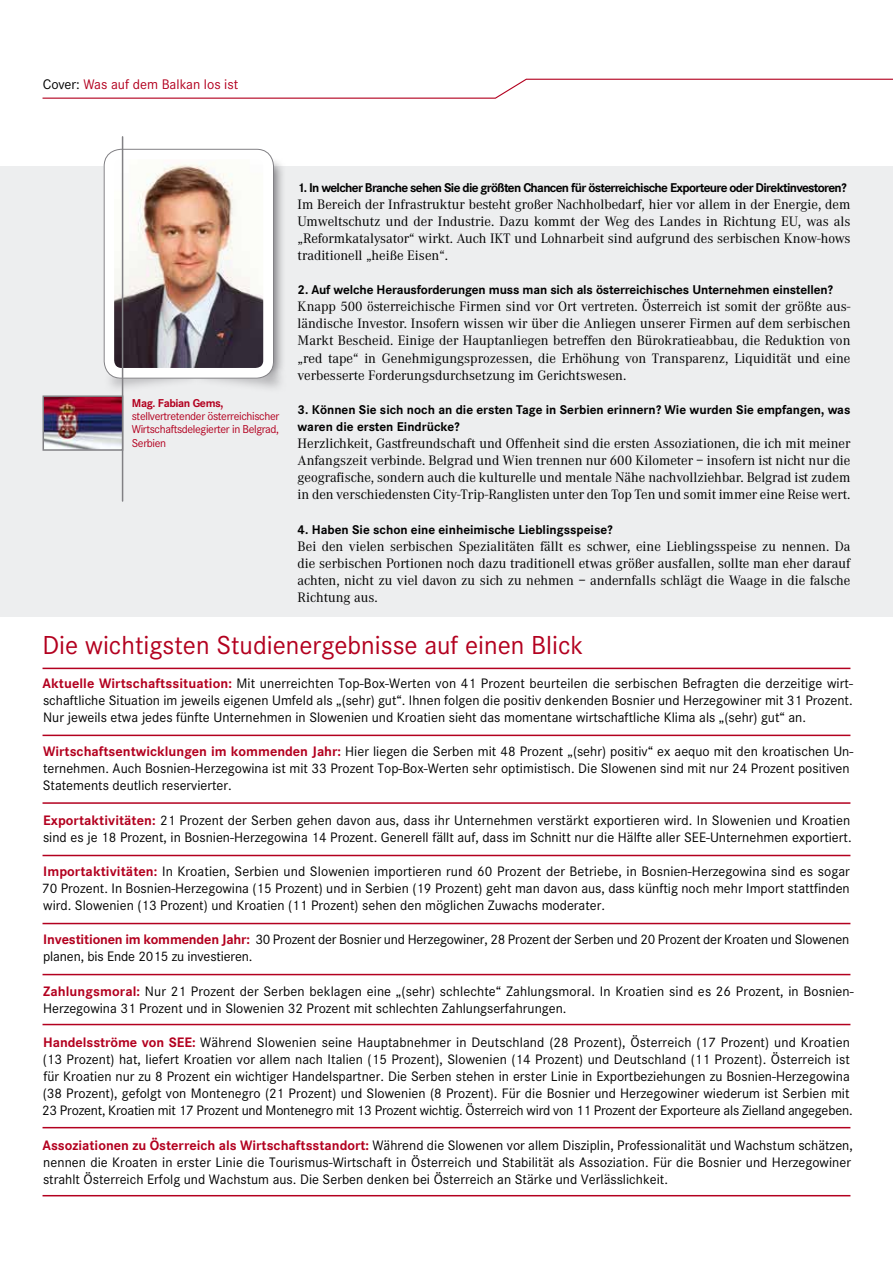
<style>
.page{position:relative;width:893px;height:1263px;background:#fff}
.page>*{position:absolute;margin:0;border:0;box-sizing:border-box;transform-origin:0 0}
.t1{font:27px "Corporate S";color:#b3001f}
.t2{font:14.4px "Corporate S";color:#b3001f}
.t3{font:14.25px/17.1px "Corporate S";color:#000}
.t4{font:14.25px/17.1px "Corporate A";color:#000;text-align:justify}
.t5{font:700 13.2px/17.1px "Corporate S";letter-spacing:-.01em;color:#000}
.t6{font:700 13.2px "Corporate S";letter-spacing:-.05em;color:#000}
.t7{font:11.85px/13.5px "Corporate S";letter-spacing:-.03em;color:#b3001f;text-align:justify}
.t8{font:700 11.85px "Corporate S";letter-spacing:-.03em;color:#b3001f}
.s1{color:#000}
.s2{font-weight:700;color:#b3001f}
</style>
<div class="page">
<div style="left:0;top:166px;width:893px;height:451px;background:#edeeef"></div>
<svg style="left:274px;top:161px;width:9px;height:195px"></svg>
<svg style="left:42px;top:78px;width:851px;height:21px"></svg>
<div style="left:191px;top:356px;width:95px;height:38px;background:#818084;opacity:.55"></div>
<div style="left:104px;top:356px;width:100px;height:38px;background:#818084;opacity:.55"></div>
<svg style="left:103px;top:355px;width:4px;height:19px"></svg>
<img style="left:115px;top:160px;width:148px;height:207px">
<div style="left:104px;top:149px;width:170px;height:229px;border:10px solid #fff;border-radius:13px"></div>
<div style="left:104px;top:149px;width:170px;height:230px;border:1px solid #818084;border-radius:17px"></div>
<hr style="left:122px;top:137px;width:1px;height:364px;background:#818084">
<hr style="left:43px;top:1195px;width:807px;height:1px;background:#b3001f">
<hr style="left:43px;top:735px;width:807px;height:1px;background:#b3001f">
<hr style="left:43px;top:668px;width:807px;height:1px;background:#b3001f">
<hr style="left:43px;top:802px;width:807px;height:2px;background:#b3001f">
<hr style="left:43px;top:855px;width:807px;height:1px;background:#b3001f">
<hr style="left:43px;top:923px;width:807px;height:1px;background:#b3001f">
<hr style="left:43px;top:974px;width:807px;height:1px;background:#b3001f">
<hr style="left:43px;top:1024px;width:807px;height:1px;background:#b3001f">
<hr style="left:43px;top:1127px;width:807px;height:1px;background:#b3001f">
<img style="left:46px;top:398px;width:74px;height:50px">
<div style="left:43px;top:395px;width:80px;height:56px;border:2px solid #818084"></div>
<p class="t2" style="left:43px;top:77px;width:197px"><span class="s1">Cover:</span> Was auf dem Balkan los ist</p>
<p class="t8" style="left:132px;top:396px;width:93px">Mag. Fabian Gems,</p>
<p class="t7" style="left:132px;top:409px;width:149px">stellvertretender österreichischer Wirtschaftsdelegierter in Belgrad, Serbien</p>
<p class="t6" style="left:298px;top:180px;width:550px">1. In welcher Branche sehen Sie die größten Chancen für österreichische Exporteure oder Direktinvestoren?</p>
<p class="t4" style="left:298px;top:196px;width:554px">Im Bereich der Infrastruktur besteht großer Nachholbedarf, hier vor allem in der Energie, dem Umweltschutz und der Industrie. Dazu kommt der Weg des Landes in Richtung EU, was als „Reformkatalysator“ wirkt. Auch IKT und Lohnarbeit sind aufgrund des serbischen Know-hows traditionell „heiße Eisen“.</p>
<p class="t5" style="left:298px;top:281px;width:537px">2. Auf welche Herausforderungen muss man sich als österreichisches Unternehmen einstellen?</p>
<p class="t4" style="left:298px;top:298px;width:554px">Knapp 500 österreichische Firmen sind vor Ort vertreten. Österreich ist somit der größte aus&shy;ländische Investor. Insofern wissen wir über die Anliegen unserer Firmen auf dem serbischen Markt Bescheid. Einige der Hauptanliegen betreffen den Bürokratieabbau, die Reduktion von „red tape“ in Genehmigungsprozessen, die Erhöhung von Transparenz, Liquidität und eine verbesserte Forderungsdurchsetzung im Gerichtswesen.</p>
<p class="t5" style="left:298px;top:401px;width:554px">3. Können Sie sich noch an die ersten Tage in Serbien erinnern? Wie wurden Sie empfangen, was waren die ersten Eindrücke?</p>
<p class="t4" style="left:298px;top:435px;width:554px">Herzlichkeit, Gastfreundschaft und Offenheit sind die ersten Assoziationen, die ich mit meiner Anfangszeit verbinde. Belgrad und Wien trennen nur 600 Kilometer – insofern ist nicht nur die geografische, sondern auch die kulturelle und mentale Nähe nachvollziehbar. Belgrad ist zudem in den verschiedensten City-Trip-Ranglisten unter den Top Ten und somit immer eine Reise wert.</p>
<p class="t5" style="left:298px;top:521px;width:317px">4. Haben Sie schon eine einheimische Lieblingsspeise?</p>
<p class="t4" style="left:298px;top:538px;width:554px">Bei den vielen serbischen Spezialitäten fällt es schwer, eine Lieblingsspeise zu nennen. Da die serbischen Portionen noch dazu traditionell etwas größer ausfallen, sollte man eher darauf achten, nicht zu viel davon zu sich zu nehmen – andernfalls schlägt die Waage in die falsche Richtung aus.</p>
<h1 class="t1" style="left:42px;top:630px;width:543px">Die wichtigsten Studienergebnisse auf einen Blick</h1>
<p class="t3" style="left:42px;top:675px;width:812px;text-align:justify"><span class="s2">Aktuelle Wirtschaftssituation:</span> Mit unerreichten Top-Box-Werten von 41 Prozent beurteilen die serbischen Befragten die derzeitige wirt&shy;schaftliche Situation im jeweils eigenen Umfeld als „(sehr) gut“. Ihnen folgen die positiv denkenden Bosnier und Herzegowiner mit 31 Prozent.<br>Nur jeweils etwa jedes fünfte Unternehmen in Slowenien und Kroatien sieht das momentane wirtschaftliche Klima als „(sehr) gut“ an.</p>
<p class="t3" style="left:43px;top:743px;width:812px"><span class="s2">Wirtschaftsentwicklungen im kommenden Jahr:</span> Hier liegen die Serben mit 48 Prozent „(sehr) positiv“ ex aequo mit den kroatischen Un&shy;ternehmen. Auch Bosnien-Herzegowina ist mit 33 Prozent Top-Box-Werten sehr optimistisch. Die Slowenen sind mit nur 24 Prozent positiven<br>Statements deutlich reservierter.</p>
<p class="t3" style="left:43px;top:811px;width:810px"><span class="s2">Exportaktivitäten:</span> 21 Prozent der Serben gehen davon aus, dass ihr Unternehmen verstärkt exportieren wird. In Slowenien und Kroatien sind es je 18 Prozent, in Bosnien-Herzegowina 14 Prozent. Generell fällt auf, dass im Schnitt nur die Hälfte aller SEE-Unternehmen exportiert.</p>
<p class="t3" style="left:42px;top:863px;width:809px;text-align:justify"><span class="s2">Importaktivitäten:</span> In Kroatien, Serbien und Slowenien importieren rund 60 Prozent der Betriebe, in Bosnien-Herzegowina sind es sogar 70 Prozent. In Bosnien-Herzegowina (15 Prozent) und in Serbien (19 Prozent) geht man davon aus, dass künftig noch mehr Import stattfinden wird. Slowenien (13 Prozent) und Kroatien (11 Prozent) sehen den möglichen Zuwachs moderater.</p>
<p class="t3" style="left:43px;top:931px;width:808px"><span class="s2">Investitionen im kommenden Jahr:</span> 30 Prozent der Bosnier und Herzegowiner, 28 Prozent der Serben und 20 Prozent der Kroaten und Slowenen planen, bis Ende 2015 zu investieren.</p>
<p class="t3" style="left:43px;top:982px;width:812px"><span class="s2">Zahlungsmoral:</span> Nur 21 Prozent der Serben beklagen eine „(sehr) schlechte“ Zahlungsmoral. In Kroatien sind es 26 Prozent, in Bosnien-<br>Herzegowina 31 Prozent und in Slowenien 32 Prozent mit schlechten Zahlungserfahrungen.</p>
<p class="t3" style="left:42px;top:1034px;width:812px"><span class="s2">Handelsströme von SEE:</span> Während Slowenien seine Hauptabnehmer in Deutschland (28 Prozent), Österreich (17 Prozent) und Kroatien (13 Prozent) hat, liefert Kroatien vor allem nach Italien (15 Prozent), Slowenien (14 Prozent) und Deutschland (11 Prozent). Österreich ist für Kroatien nur zu 8 Prozent ein wichtiger Handelspartner. Die Serben stehen in erster Linie in Exportbeziehungen zu Bosnien-Herzegowina (38 Prozent), gefolgt von Montenegro (21 Prozent) und Slowenien (8 Prozent). Für die Bosnier und Herzegowiner wiederum ist Serbien mit 23 Prozent, Kroatien mit 17 Prozent und Montenegro mit 13 Prozent wichtig. Österreich wird von 11 Prozent der Exporteure als Zielland angegeben.</p>
<p class="t3" style="left:42px;top:1136px;width:812px;text-align:justify"><span class="s2">Assoziationen zu Österreich als Wirtschaftsstandort:</span> Während die Slowenen vor allem Disziplin, Professionalität und Wachstum schätzen, nennen die Kroaten in erster Linie die Tourismus-Wirtschaft in Österreich und Stabilität als Assoziation. Für die Bosnier und Herzegowiner strahlt Österreich Erfolg und Wachstum aus. Die Serben denken bei Österreich an Stärke und Verlässlichkeit.</p>
</div>
